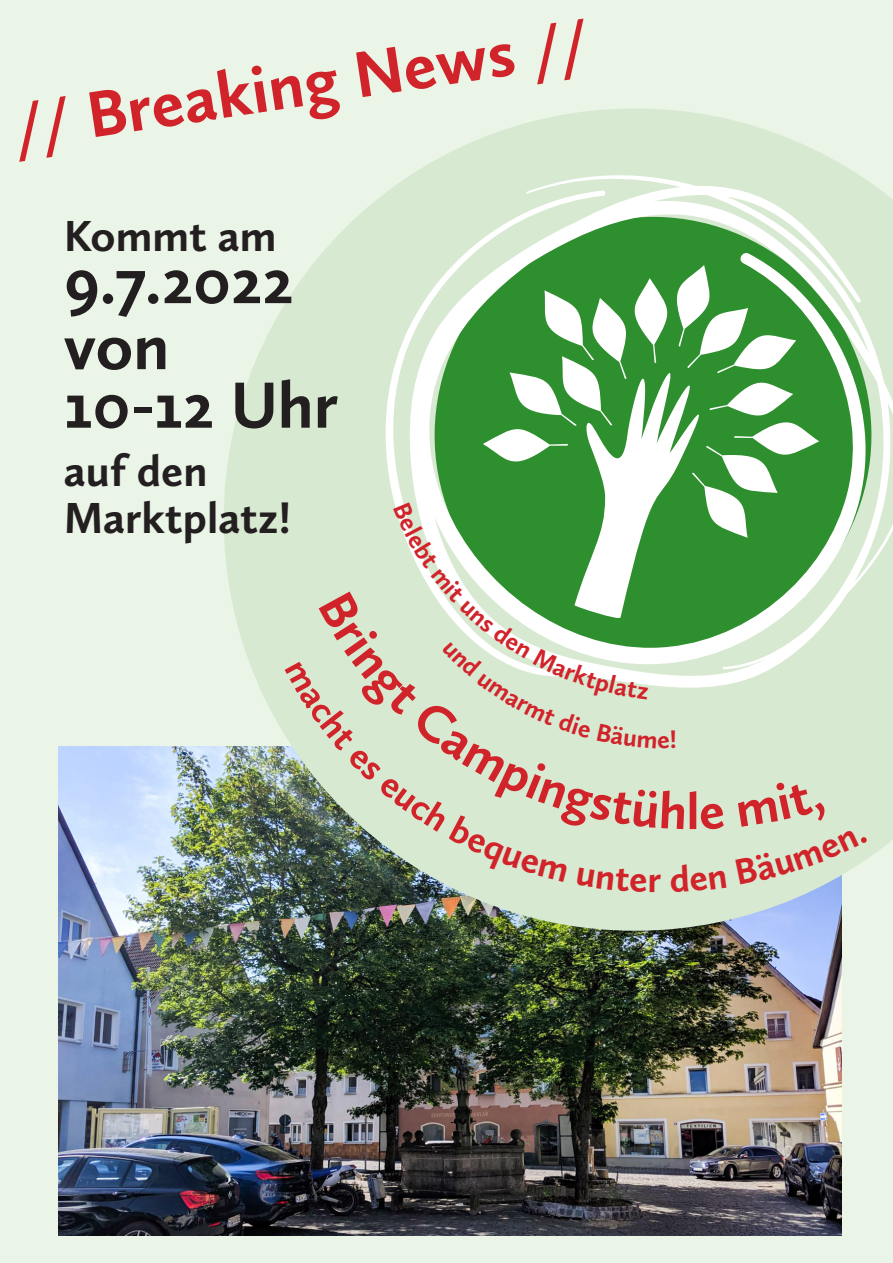
<style>
.page{position:relative;width:893px;height:1263px;background:#eaf4e7}
.page>*{position:absolute;margin:0;border:0;box-sizing:border-box;transform-origin:0 0}
.t1{font:700 67.5px/66px "Calluna Sans";color:#231f20}
.t2{font:700 67.5px "Calluna Sans";color:#d1232a}
.t3{font:700 52.95px "Calluna Sans";color:#d1232a}
.t4{font:700 45px/46.5px "Calluna Sans";color:#231f20}
</style>
<div class="page">
<img style="left:58px;top:746px;width:784px;height:489px">
<svg style="left:224px;top:108px;width:669px;height:823px"></svg>
<svg style="left:407px;top:172px;width:486px;height:519px;background:#c4dec0"></svg>
<svg style="left:367px;top:190px;width:239px;height:75px;background:#cde3c8"></svg>
<svg style="left:285px;top:265px;width:583px;height:628px;background:#aacfa7"></svg>
<h1 class="t2" style="left:7px;top:83px;width:584px;rotate:-8deg">// Breaking News //</h1>
<p class="t4" style="left:64px;top:211px;width:214px">Kommt am</p>
<h1 class="t1" style="left:64px;top:246px;width:231px">9.7.2022 von</h1>
<h1 class="t1" style="left:64px;top:371px;width:276px">10-12 Uhr</h1>
<p class="t4" style="left:64px;top:447px;width:229px">auf den<br>Marktplatz!</p>
<p class="t3" style="left:686px;top:778px;width:15px">l</p>
</div>
